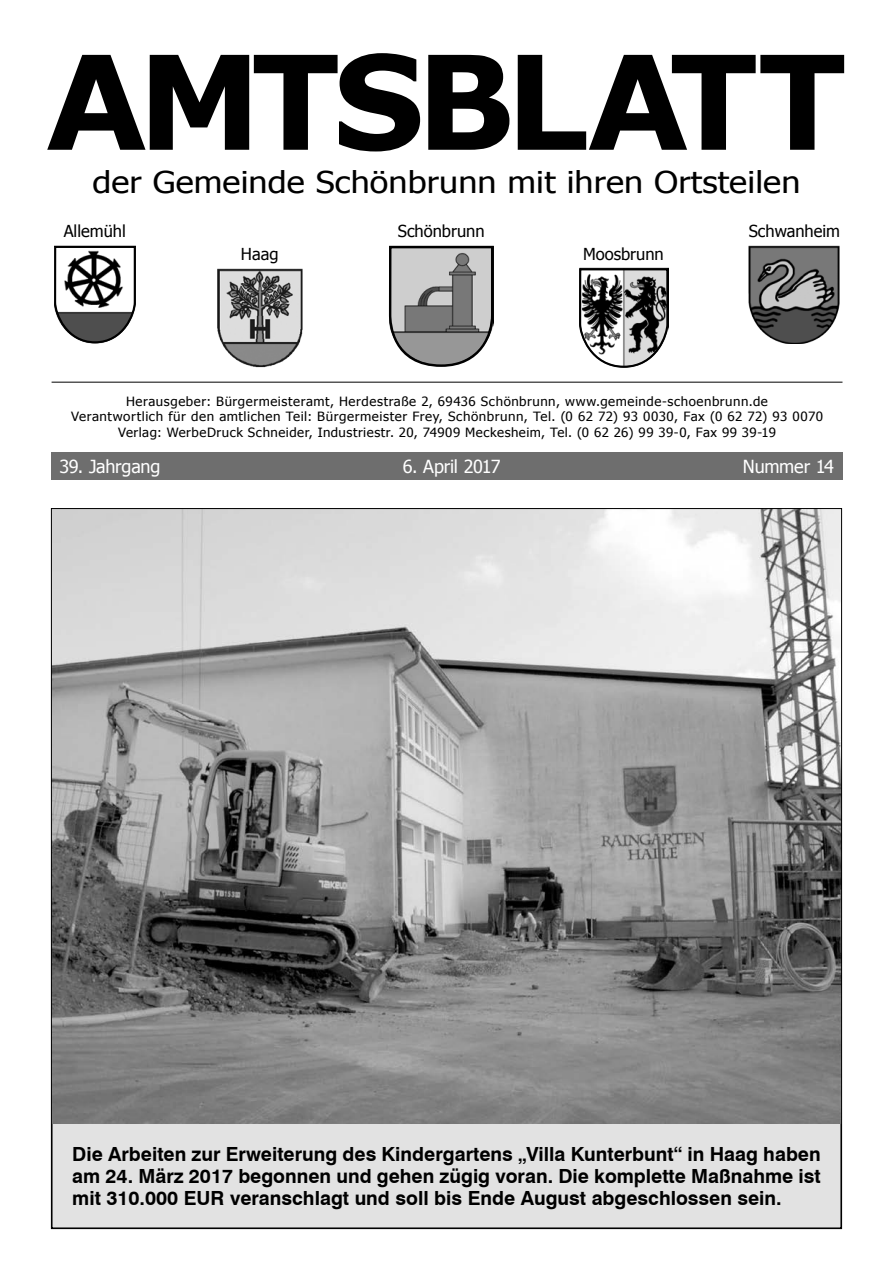
<style>
.page{position:relative;width:893px;height:1263px;background:#fff}
.page>*{position:absolute;margin:0;border:0;box-sizing:border-box;transform-origin:0 0}
.t1{font:700 130.5px "Verdana";letter-spacing:-.065em;color:#000}
.t2{font:30px "Tahoma";letter-spacing:.005em;color:#000;scale:1.14 1}
.t3{font:700 19.5px/21.8px "Swiss 721 BT";color:#000;text-align:justify}
.t4{font:18px "Tahoma";letter-spacing:-.015em;color:#fff}
.t5{font:16.5px "Tahoma";color:#000}
.t6{font:12.75px/15.3px "Tahoma";letter-spacing:.04em;color:#000;text-align:center;scale:1.04 1}
</style>
<div class="page">
<div style="left:52px;top:1122px;width:789px;height:106px;background:#e2e2e2"></div>
<img style="left:53px;top:510px;width:787px;height:613px">
<hr style="left:52px;top:382px;width:790px;height:1px;background:#000">
<div style="left:51px;top:452px;width:791px;height:27px;background:#6e6e6e"></div>
<img style="left:218px;top:268px;width:84px;height:99px">
<img style="left:748px;top:246px;width:91px;height:98px">
<svg style="left:579px;top:267px;width:90px;height:101px"></svg>
<svg style="left:54px;top:245px;width:82px;height:99px"></svg>
<svg style="left:388px;top:245px;width:106px;height:122px;background:#9f9f9f"></svg>
<h1 class="t1" style="left:46px;top:10px;width:803px">AMTSBLATT</h1>
<h2 class="t2" style="left:93px;top:162px;width:622px">der Gemeinde Schönbrunn mit ihren Ortsteilen</h2>
<p class="t5" style="left:64px;top:220px;width:64px">Allemühl</p>
<p class="t5" style="left:398px;top:220px;width:88px">Schönbrunn</p>
<p class="t5" style="left:749px;top:220px;width:93px">Schwanheim</p>
<p class="t5" style="left:241px;top:243px;width:39px">Haag</p>
<p class="t5" style="left:583px;top:243px;width:82px">Moosbrunn</p>
<p class="t6" style="left:71px;top:393px;width:725px">Herausgeber: Bürgermeisteramt, Herdestraße 2, 69436 Schönbrunn, www.gemeinde-schoenbrunn.de<br>Verantwortlich für den amtlichen Teil: Bürgermeister Frey, Schönbrunn, Tel. (0 62 72) 93 0030, Fax (0 62 72) 93 0070<br>Verlag: WerbeDruck Schneider, Industriestr. 20, 74909 Meckesheim, Tel. (0 62 26) 99 39-0, Fax 99 39-19</p>
<h3 class="t4" style="left:60px;top:454px;width:102px">39. Jahrgang</h3>
<h3 class="t4" style="left:403px;top:454px;width:99px">6. April 2017</h3>
<h3 class="t4" style="left:743px;top:454px;width:93px">Nummer 14</h3>
<h3 class="t3" style="left:72px;top:1143px;width:750px">Die Arbeiten zur Erweiterung des Kindergartens „Villa Kunterbunt“ in Haag haben am 24. März 2017 begonnen und gehen zügig voran. Die komplette Maßnahme ist mit 310.000 EUR veranschlagt und soll bis Ende August abgeschlossen sein.</h3>
</div>
